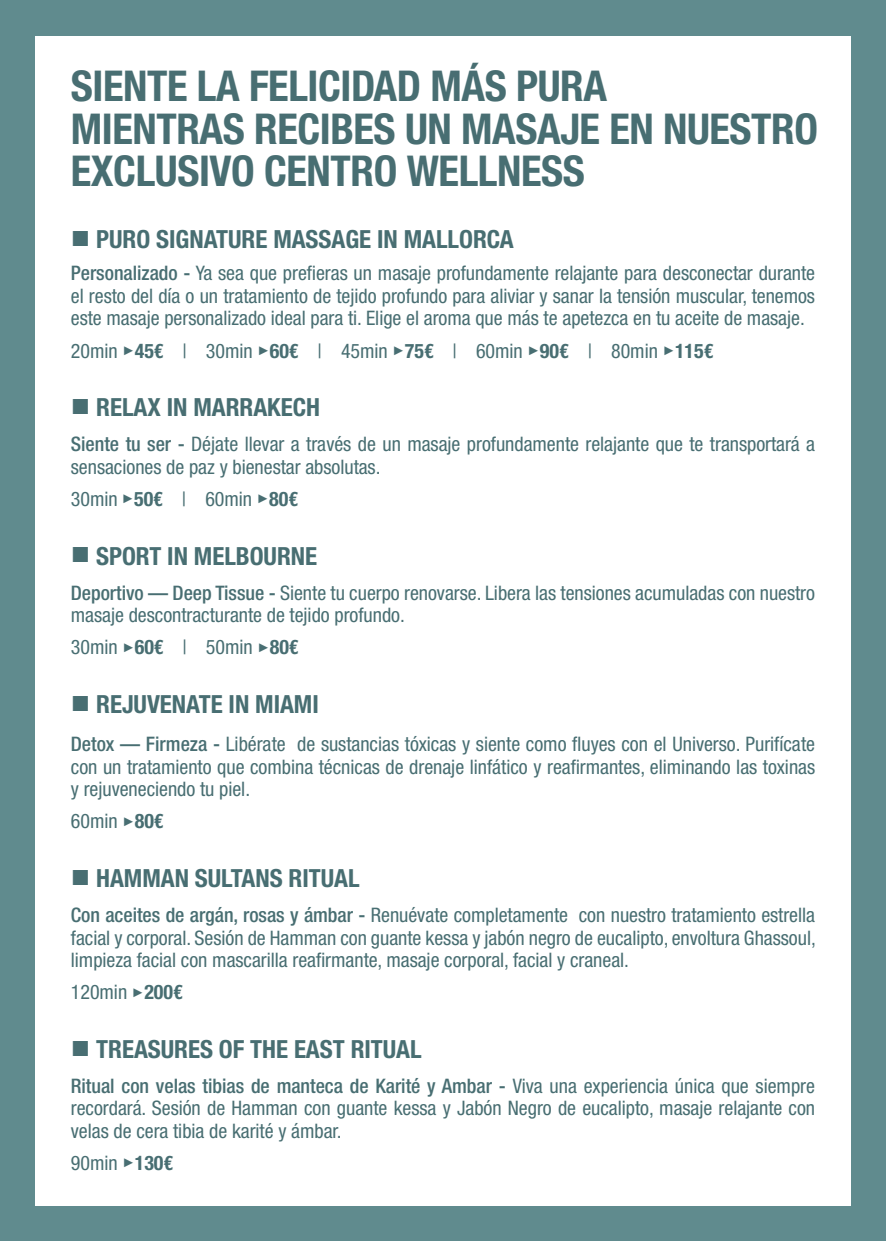
<style>
.page{position:relative;width:886px;height:1241px;background:#fff}
.page>*{position:absolute;margin:0;border:0;box-sizing:border-box;transform-origin:0 0}
.t1{font:700 condensed 42.5px/42.5px "Helvetica Neue LT Std";letter-spacing:-.01em;color:#486e72}
.t2{font:700 condensed 25px "Helvetica Neue LT Std";color:#486e72}
.t3{font:condensed 20px/22.5px "Helvetica Neue LT Std";color:#486e72;text-align:justify}
.s1{font-family:"Arial";font-weight:900;font-stretch:normal;font-size:32.5px}
.s2{font-weight:500}
.s3{font-family:"Arial";font-weight:900;font-stretch:normal;font-size:12.5px}
.s4{font-weight:700}
</style>
<div class="page">
<div style="left:0;top:0;width:886px;height:1240px;background:#608b8e"></div>
<div style="left:35px;top:36px;width:815px;height:1169px;background:#fff"></div>
<h1 class="t1" style="left:71px;top:64px;width:749px">SIENTE LA FELICIDAD MÁS PURA<br>MIENTRAS RECIBES UN MASAJE EN NUESTRO<br>EXCLUSIVO CENTRO WELLNESS</h1>
<p class="t2" style="left:71px;top:224px;width:444px"><span class="s1">■</span> PURO SIGNATURE MASSAGE IN MALLORCA</p>
<p class="t3" style="left:71px;top:262px;width:746px"><span class="s2">Personalizado -</span> Ya sea que prefieras un masaje profundamente relajante para desconectar durante el resto del día o un tratamiento de tejido profundo para aliviar y sanar la tensión muscular, tenemos este masaje personalizado ideal para ti. Elige el aroma que más te apetezca en tu aceite de masaje.</p>
<p class="t3" style="left:71px;top:339px;width:644px">20min <span class="s3">►</span><span class="s4">45€</span> | 30min <span class="s3">►</span><span class="s4">60€</span> | 45min <span class="s3">►</span><span class="s4">75€</span> | 60min <span class="s3">►</span><span class="s4">90€</span> | 80min <span class="s3">►</span><span class="s4">115€</span></p>
<p class="t2" style="left:71px;top:392px;width:251px"><span class="s1">■</span> RELAX IN MARRAKECH</p>
<p class="t3" style="left:71px;top:433px;width:746px"><span class="s2">Siente tu ser -</span> Déjate llevar a través de un masaje profundamente relajante que te transportará a sensaciones de paz y bienestar absolutas.</p>
<p class="t3" style="left:71px;top:487px;width:229px">30min <span class="s3">►</span><span class="s4">50€</span> | 60min <span class="s3">►</span><span class="s4">80€</span></p>
<p class="t2" style="left:71px;top:540px;width:248px"><span class="s1">■</span> SPORT IN MELBOURNE</p>
<p class="t3" style="left:71px;top:581px;width:746px"><span class="s2">Deportivo — Deep Tissue -</span> Siente tu cuerpo renovarse. Libera las tensiones acumuladas con nuestro masaje descontracturante de tejido profundo.</p>
<p class="t3" style="left:71px;top:635px;width:229px">30min <span class="s3">►</span><span class="s4">60€</span> | 50min <span class="s3">►</span><span class="s4">80€</span></p>
<p class="t2" style="left:71px;top:689px;width:249px"><span class="s1">■</span> REJUVENATE IN MIAMI</p>
<p class="t3" style="left:71px;top:732px;width:746px"><span class="s2">Detox — Firmeza -</span> Libérate de sustancias tóxicas y siente como fluyes con el Universo. Purifícate con un tratamiento que combina técnicas de drenaje linfático y reafirmantes, eliminando las toxinas y rejuveneciendo tu piel.</p>
<p class="t3" style="left:71px;top:809px;width:94px">60min <span class="s3">►</span><span class="s4">80€</span></p>
<p class="t2" style="left:71px;top:862px;width:290px"><span class="s1">■</span> HAMMAN SULTANS RITUAL</p>
<p class="t3" style="left:71px;top:903px;width:746px"><span class="s2">Con aceites de argán, rosas y ámbar -</span> Renuévate completamente con nuestro tratamiento estrella facial y corporal. Sesión de Hamman con guante kessa y jabón negro de eucalipto, envoltura Ghassoul, limpieza facial con mascarilla reafirmante, masaje corporal, facial y craneal.</p>
<p class="t3" style="left:71px;top:980px;width:113px">120min <span class="s3">►</span><span class="s4">200€</span></p>
<p class="t2" style="left:71px;top:1033px;width:352px"><span class="s1">■</span> TREASURES OF THE EAST RITUAL</p>
<p class="t3" style="left:71px;top:1073px;width:746px"><span class="s2">Ritual con velas tibias de manteca de Karité y Ambar -</span> Viva una experiencia única que siempre recordará. Sesión de Hamman con guante kessa y Jabón Negro de eucalipto, masaje relajante con velas de cera tibia de karité y ámbar.</p>
<p class="t3" style="left:71px;top:1150px;width:104px">90min <span class="s3">►</span><span class="s4">130€</span></p>
</div>
